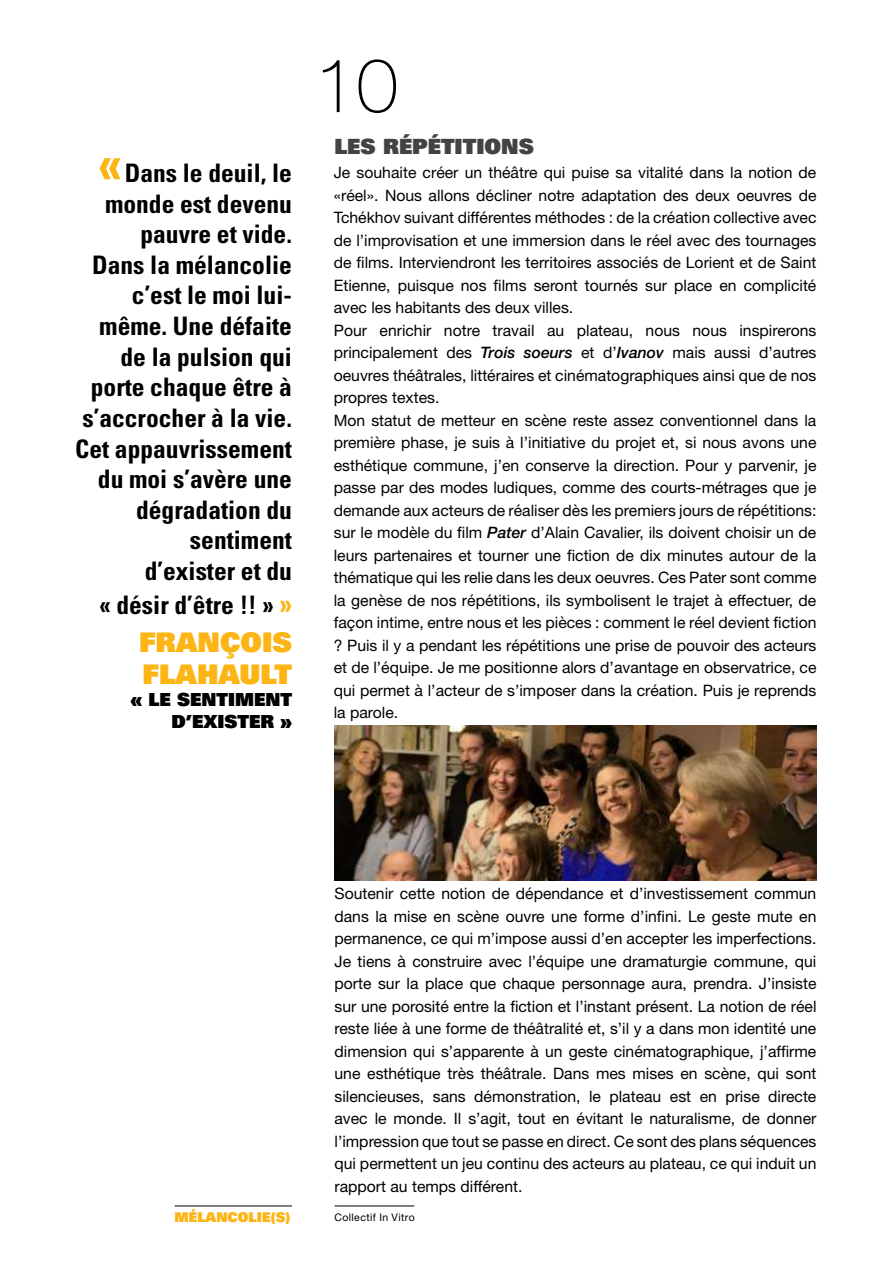
<style>
.page{position:relative;width:893px;height:1263px;background:#fff}
.page>*{position:absolute;margin:0;border:0;box-sizing:border-box;transform-origin:0 0}
.t1{font:100 75px "Helvetica Neue";color:#000}
.t2{font:700 condensed 54px "Univers";color:#fcb515}
.t3{font:900 27px/32.4px "Univers";color:#fcb515}
.t4{font:700 condensed 25.5px/30.6px "Univers";color:#000;text-align:right}
.t5{font:900 21px "Univers";color:#434345}
.t6{font:900 18px/21.8px "Univers";color:#000;text-align:right}
.t7{font:15.75px/22.5px "Helvetica Neue";color:#000}
.t8{font:900 13.5px "Univers";color:#fcb515}
.t9{font:10.5px "Helvetica Neue";letter-spacing:.035em;color:#000}
.s1{font-size:28.5px;color:#fcb515}
.s2{font-weight:500;font-style:italic}
</style>
<div class="page">
<hr style="left:175px;top:1205px;width:117px;height:1px;background:#000">
<hr style="left:334px;top:1205px;width:80px;height:1px;background:#000">
<img style="left:334px;top:726px;width:482px;height:154px">
<h2 class="t2" style="left:98px;top:131px;width:25px">«</h2>
<p class="t4" style="left:75px;top:158px;width:218px">Dans le deuil, le monde est devenu pauvre et vide.<br>Dans la mélancolie c’est le moi lui&shy;même. Une défaite de la pulsion qui porte chaque être à s’accrocher à la vie.<br>Cet appauvrissement du moi s’avère une dégradation du sentiment<br>d’exister et du</p>
<h3 class="t4" style="left:99px;top:590px;width:194px">« désir d’être !! » <span class="s1">»</span></h3>
<h3 class="t3" style="left:139px;top:625px;width:154px">FRANÇOIS<br>FLAHAULT</h3>
<p class="t6" style="left:130px;top:688px;width:163px">« LE SENTIMENT<br>D’EXISTER »</p>
<h1 class="t1" style="left:315px;top:43px;width:85px">10</h1>
<h3 class="t5" style="left:334px;top:132px;width:201px">LES RÉPÉTITIONS</h3>
<p class="t7" style="left:334px;top:161px;width:484px">Je souhaite créer un théâtre qui puise sa vitalité dans la notion de «réel». Nous allons décliner notre adaptation des deux oeuvres de Tchékhov suivant différentes méthodes : de la création collective avec de l’improvisation et une immersion dans le réel avec des tournages de films. Interviendront les territoires associés de Lorient et de Saint Etienne, puisque nos films seront tournés sur place en complicité avec les habitants des deux villes.<br>Pour enrichir notre travail au plateau, nous nous inspirerons principalement des <span class="s2">Trois soeurs</span> et d’<span class="s2">Ivanov</span> mais aussi d’autres oeuvres théâtrales, littéraires et cinématographiques ainsi que de nos propres textes.<br>Mon statut de metteur en scène reste assez conventionnel dans la première phase, je suis à l’initiative du projet et, si nous avons une esthétique commune, j’en conserve la direction. Pour y parvenir, je passe par des modes ludiques, comme des courts-métrages que je demande aux acteurs de réaliser dès les premiers jours de répétitions: sur le modèle du film <span class="s2">Pater</span> d’Alain Cavalier, ils doivent choisir un de leurs partenaires et tourner une fiction de dix minutes autour de la thématique qui les relie dans les deux oeuvres. Ces Pater sont comme la genèse de nos répétitions, ils symbolisent le trajet à effectuer, de façon intime, entre nous et les pièces : comment le réel devient fiction ? Puis il y a pendant les répétitions une prise de pouvoir des acteurs et de l’équipe. Je me positionne alors d’avantage en observatrice, ce qui permet à l’acteur de s’imposer dans la création. Puis je reprends la parole.</p>
<p class="t7" style="left:334px;top:882px;width:483px;text-align:justify">Soutenir cette notion de dépendance et d’investissement commun dans la mise en scène ouvre une forme d’infini. Le geste mute en permanence, ce qui m’impose aussi d’en accepter les imperfections.<br>Je tiens à construire avec l’équipe une dramaturgie commune, qui porte sur la place que chaque personnage aura, prendra. J’insiste sur une porosité entre la fiction et l’instant présent. La notion de réel reste liée à une forme de théâtralité et, s’il y a dans mon identité une dimension qui s’apparente à un geste cinématographique, j’affirme une esthétique très théâtrale. Dans mes mises en scène, qui sont silencieuses, sans démonstration, le plateau est en prise directe avec le monde. Il s’agit, tout en évitant le naturalisme, de donner l’impression que tout se passe en direct. Ce sont des plans séquences qui permettent un jeu continu des acteurs au plateau, ce qui induit un rapport au temps différent.</p>
<p class="t8" style="left:175px;top:1209px;width:118px">MÉLANCOLIE(S)</p>
<p class="t9" style="left:334px;top:1211px;width:82px">Collectif In Vitro</p>
</div>
